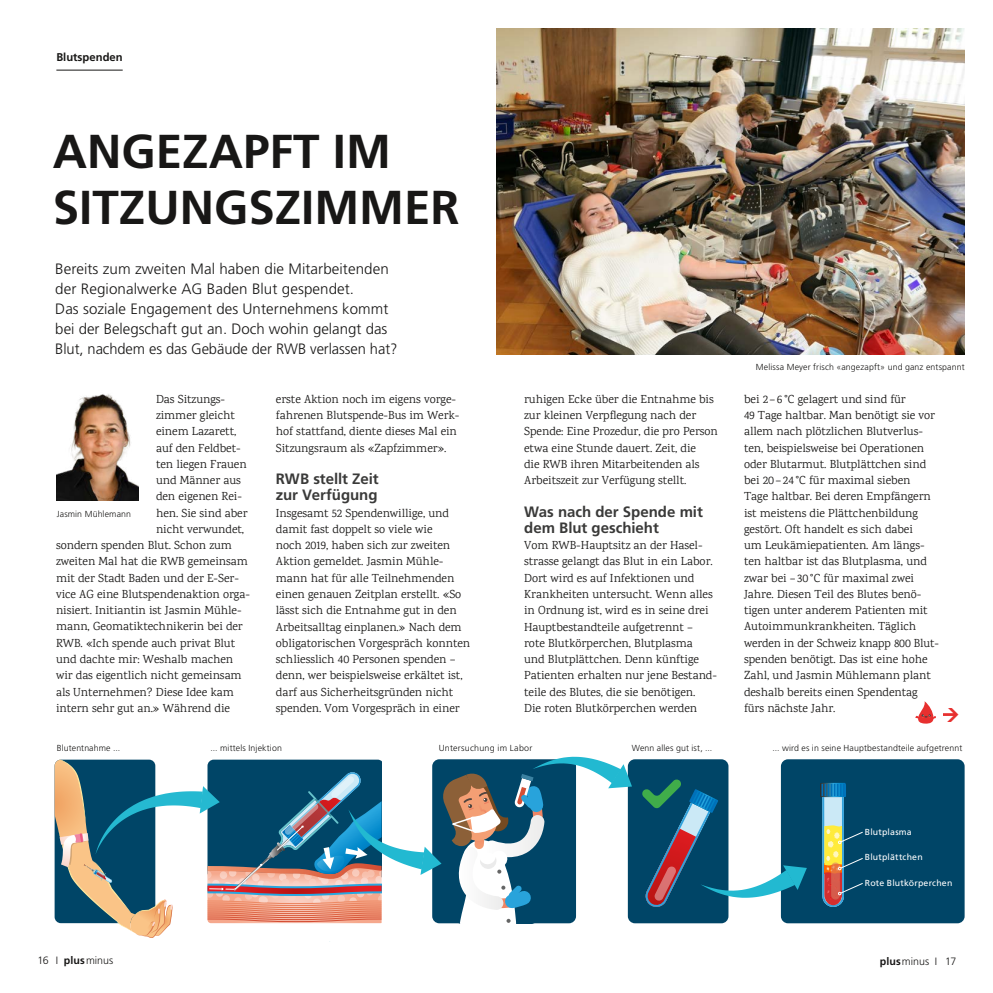
<style>
.page{position:relative;width:993px;height:993px;background:#fff}
.page>*{position:absolute;margin:0;border:0;box-sizing:border-box;transform-origin:0 0}
.t1{font:700 47.5px/56.2px "Frutiger";color:#181716}
.t2{font:700 22.5px "DIN";color:#e7302f}
.t3{font:300 15px/20px "Frutiger";letter-spacing:.005em;color:#181716}
.t4{font:700 15px/16.2px "Frutiger";color:#3a3a39}
.t5{font:11.88px/16.2px "Karma";color:#181716}
.t6{font:700 11.25px "Frutiger";color:#181716}
.t7{font:300 10.62px "Frutiger";color:#181716}
.t8{font:300 8.75px "Frutiger";letter-spacing:.015em;color:#181716}
.t9{font:8.75px "Frutiger";letter-spacing:.02em;color:#fff}
.s1{font-weight:700}
</style>
<div class="page">
<hr style="left:56px;top:70px;width:67px;height:1px;background:#181716">
<img style="left:496px;top:28px;width:468px;height:326px">
<img style="left:57px;top:394px;width:81px;height:106px">
<div style="left:780px;top:759px;width:184px;height:164px;background:#004567;border-radius:7px"></div>
<svg style="left:915px;top:701px;width:21px;height:22px"></svg>
<svg style="left:55px;top:756px;width:751px;height:182px"></svg>
<svg style="left:820px;top:782px;width:43px;height:124px"></svg>
<p class="t6" style="left:56px;top:51px;width:68px">Blutspenden</p>
<h1 class="t1" style="left:53px;top:122px;width:408px">ANGEZAPFT IM<br>SITZUNGSZIMMER</h1>
<p class="t3" style="left:55px;top:259px;width:343px">Bereits zum zweiten Mal haben die Mitarbeitenden der Regionalwerke AG Baden Blut gespendet.<br>Das soziale Engagement des Unternehmens kommt bei der Belegschaft gut an. Doch wohin gelangt das Blut, nachdem es das Gebäude der RWB verlassen hat?</p>
<p class="t5" style="left:156px;top:390px;width:71px">Das Sitzungs-</p>
<p class="t5" style="left:156px;top:407px;width:80px">zimmer gleicht</p>
<p class="t5" style="left:156px;top:423px;width:82px">einem Lazarett,</p>
<p class="t5" style="left:156px;top:439px;width:86px">auf den Feldbet-</p>
<p class="t5" style="left:156px;top:455px;width:92px">ten liegen Frauen</p>
<p class="t5" style="left:156px;top:472px;width:86px">und Männer aus</p>
<p class="t5" style="left:156px;top:488px;width:87px">den eigenen Rei-</p>
<p class="t5" style="left:156px;top:504px;width:93px">hen. Sie sind aber</p>
<p class="t5" style="left:156px;top:520px;width:90px">nicht verwundet,</p>
<p class="t5" style="left:56px;top:536px;width:177px">sondern spenden Blut. Schon zum</p>
<p class="t5" style="left:56px;top:553px;width:193px">zweiten Mal hat die RWB gemeinsam</p>
<p class="t5" style="left:56px;top:569px;width:184px">mit der Stadt Baden und der E-Ser-</p>
<p class="t5" style="left:56px;top:585px;width:195px">vice AG eine Blutspendenaktion orga-</p>
<p class="t5" style="left:56px;top:601px;width:187px">nisiert. Initiantin ist Jasmin Mühle-</p>
<p class="t5" style="left:56px;top:618px;width:188px">mann, Geomatiktechnikerin bei der</p>
<p class="t5" style="left:56px;top:634px;width:181px">RWB. «Ich spende auch privat Blut</p>
<p class="t5" style="left:56px;top:650px;width:179px">und dachte mir: Weshalb machen</p>
<p class="t5" style="left:56px;top:666px;width:187px">wir das eigentlich nicht gemeinsam</p>
<p class="t5" style="left:56px;top:683px;width:179px">als Unternehmen? Diese Idee kam</p>
<p class="t5" style="left:56px;top:699px;width:175px">intern sehr gut an.» Während die</p>
<p class="t8" style="left:57px;top:508px;width:76px">Jasmin Mühlemann</p>
<p class="t5" style="left:276px;top:390px;width:185px">erste Aktion noch im eigens vorge&shy;fahrenen Blutspende-Bus im Werk&shy;hof stattfand, diente dieses Mal ein Sitzungsraum als «Zapfzimmer».</p>
<p class="t4" style="left:276px;top:470px;width:104px">RWB stellt Zeit zur Verfügung</p>
<p class="t5" style="left:276px;top:504px;width:196px">Insgesamt 52 Spendenwillige, und damit fast doppelt so viele wie<br>noch 2019, haben sich zur zweiten Aktion gemeldet. Jasmin Mühle&shy;mann hat für alle Teilnehmenden einen genauen Zeitplan erstellt. «So lässt sich die Entnahme gut in den Arbeitsalltag einplanen.» Nach dem obligatorischen Vorgespräch konnten schliesslich 40 Personen spenden – denn, wer beispielsweise erkältet ist, darf aus Sicherheitsgründen nicht spenden. Vom Vorgespräch in einer</p>
<p class="t5" style="left:524px;top:390px;width:195px">ruhigen Ecke über die Entnahme bis zur kleinen Verpflegung nach der Spende: Eine Prozedur, die pro Person etwa eine Stunde dauert. Zeit, die<br>die RWB ihren Mitarbeitenden als Arbeitszeit zur Verfügung stellt.</p>
<p class="t4" style="left:524px;top:503px;width:180px">Was nach der Spende mit dem Blut geschieht</p>
<p class="t5" style="left:524px;top:537px;width:194px">Vom RWB-Hauptsitz an der Hasel&shy;strasse gelangt das Blut in ein Labor.<br>Dort wird es auf Infektionen und Krankheiten untersucht. Wenn alles in Ordnung ist, wird es in seine drei Hauptbestandteile aufgetrennt –<br>rote Blutkörperchen, Blutplasma<br>und Blutplättchen. Denn künftige Patienten erhalten nur jene Bestand&shy;teile des Blutes, die sie benötigen.<br>Die roten Blutkörperchen werden</p>
<p class="t8" style="left:755px;top:362px;width:210px">Melissa Meyer frisch «angezapft» und ganz entspannt</p>
<p class="t5" style="left:743px;top:390px;width:196px">bei 2 – 6 °C gelagert und sind für<br>49 Tage haltbar. Man benötigt sie vor allem nach plötzlichen Blutverlus&shy;ten, beispielsweise bei Operationen oder Blutarmut. Blutplättchen sind bei 20– 24 °C für maximal sieben<br>Tage haltbar. Bei deren Empfängern ist meistens die Plättchenbildung gestört. Oft handelt es sich dabei<br>um Leukämiepatienten. Am längs&shy;ten haltbar ist das Blutplasma, und zwar bei – 30°C für maximal zwei Jahre. Diesen Teil des Blutes benö&shy;tigen unter anderem Patienten mit Autoimmunkrankheiten. Täglich werden in der Schweiz knapp 800 Blut&shy;spenden benötigt. Das ist eine hohe Zahl, und Jasmin Mühlemann plant deshalb bereits einen Spendentag fürs nächste Jahr.</p>
<h2 class="t2" style="left:936px;top:698px;width:25px">&gt;</h2>
<p class="t8" style="left:57px;top:743px;width:65px">Blutentnahme ...</p>
<p class="t8" style="left:210px;top:743px;width:73px">... mittels Injektion</p>
<p class="t8" style="left:438px;top:743px;width:95px">Untersuchung im Labor</p>
<p class="t8" style="left:631px;top:743px;width:82px">Wenn alles gut ist, ...</p>
<p class="t8" style="left:772px;top:743px;width:191px">... wird es in seine Hauptbestandteile aufgetrennt</p>
<p class="t9" style="left:864px;top:826px;width:48px">Blutplasma</p>
<p class="t9" style="left:864px;top:851px;width:59px">Blutplättchen</p>
<p class="t9" style="left:864px;top:877px;width:89px">Rote Blutkörperchen</p>
<p class="t7" style="left:37px;top:954px;width:77px">16 I <span class="s1">plus</span>minus</p>
<p class="t7" style="left:879px;top:954px;width:78px"><span class="s1">plus</span>minus I 17</p>
</div>
